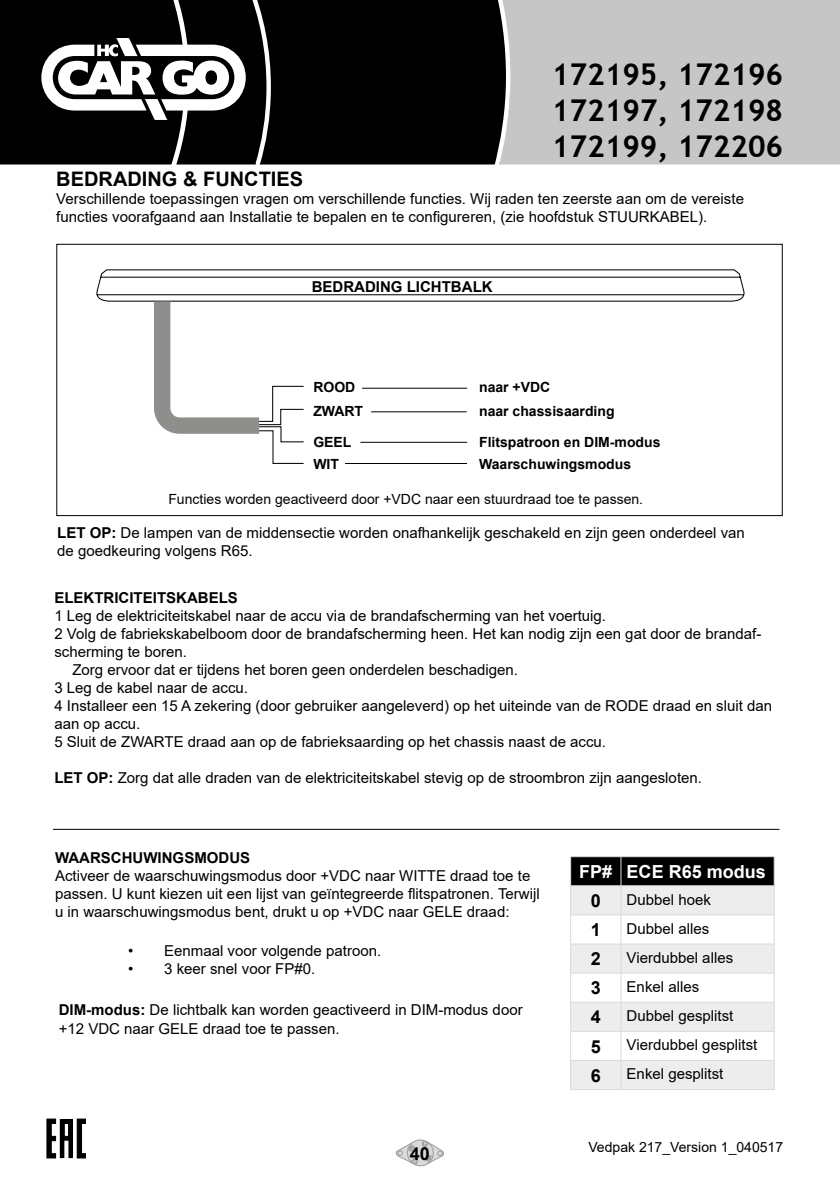
<style>
.page{position:relative;width:840px;height:1191px;background:#fff}
.page>*{position:absolute;margin:0;border:0;box-sizing:border-box;transform-origin:0 0}
.t1{font:700 30px/36px "Trebuchet MS";color:#000;text-align:justify}
.t2{font:700 20px "Arial";color:#000}
.t3{font:700 18px "Arial";color:#fff}
.t4{font:700 18px "Arial";color:#000}
.t5{font:15px/18px "Arial";color:#000}
.t6{font:700 15px "Arial";color:#000}
.t7{font:14px "Arial";color:#000}
.t8{font:700 14px/23.6px "Arial";color:#000}
.s1{font-weight:700}
</style>
<div class="page">
<svg style="left:395px;top:1139px;width:49px;height:28px"></svg>
<svg style="left:570px;top:856px;width:204px;height:233px"></svg>
<hr style="left:570px;top:1089px;width:50px;height:1px;background:#dadada">
<hr style="left:620px;top:1089px;width:154px;height:1px;background:#dadada">
<div style="left:56px;top:244px;width:726px;height:272px;border:1px solid #000"></div>
<svg style="left:96px;top:269px;width:648px;height:195px"></svg>
<hr style="left:362px;top:388px;width:105px;height:1px;background:#000">
<hr style="left:371px;top:411px;width:95px;height:1px;background:#000">
<hr style="left:360px;top:442px;width:107px;height:1px;background:#000">
<hr style="left:345px;top:463px;width:121px;height:1px;background:#000">
<hr style="left:53px;top:829px;width:726px;height:1px;background:#000">
<div style="left:0;top:0;width:41px;height:164px;background:#000"></div>
<div style="left:508px;top:0;width:331px;height:164px;background:#c6c6c6"></div>
<div style="left:245px;top:0;width:263px;height:164px;background:#000"></div>
<svg style="left:41px;top:0;width:204px;height:164px"></svg>
<svg style="left:47px;top:1119px;width:39px;height:39px"></svg>
<h1 class="t1" style="left:551px;top:56px;width:232px">172195, 172196<br>172197, 172198<br>172199, 172206</h1>
<h1 class="t1" style="left:551px;top:65px;width:232px">172198, 172199</h1>
<h2 class="t2" style="left:56px;top:165px;width:248px">BEDRADING &amp; FUNCTIES</h2>
<p class="t5" style="left:56px;top:189px;width:688px">Verschillende toepassingen vragen om verschillende functies. Wij raden ten zeerste aan om de vereiste functies voorafgaand aan Installatie te bepalen en te configureren, (zie hoofdstuk STUURKABEL).</p>
<p class="t6" style="left:311px;top:276px;width:182px">BEDRADING LICHTBALK</p>
<p class="t8" style="left:313px;top:376px;width:51px">ROOD<br>ZWART</p>
<p class="t8" style="left:313px;top:431px;width:40px;line-height:21.8px">GEEL<br>WIT</p>
<p class="t8" style="left:479px;top:376px;width:137px">naar +VDC<br>naar chassisaarding</p>
<p class="t8" style="left:479px;top:431px;width:183px;line-height:21.8px">Flitspatroon en DIM-modus<br>Waarschuwingsmodus</p>
<p class="t7" style="left:168px;top:489px;width:476px">Functies worden geactiveerd door +VDC naar een stuurdraad toe te passen.</p>
<p class="t5" style="left:57px;top:523px;width:688px"><span class="s1">LET OP:</span> De lampen van de middensectie worden onafhankelijk geschakeld en zijn geen onderdeel van de goedkeuring volgens R65.</p>
<p class="t6" style="left:54px;top:587px;width:185px">ELEKTRICITEITSKABELS</p>
<p class="t5" style="left:54px;top:607px;width:553px">1 Leg de elektriciteitskabel naar de accu via de brandafscherming van het voertuig.</p>
<p class="t5" style="left:54px;top:625px;width:708px">2 Volg de fabriekskabelboom door de brandafscherming heen. Het kan nodig zijn een gat door de brandaf-</p>
<p class="t5" style="left:54px;top:643px;width:134px">scherming te boren.</p>
<p class="t5" style="left:72px;top:661px;width:447px">Zorg ervoor dat er tijdens het boren geen onderdelen beschadigen.</p>
<p class="t5" style="left:54px;top:679px;width:195px">3 Leg de kabel naar de accu.</p>
<p class="t5" style="left:54px;top:697px;width:719px">4 Installeer een 15 A zekering (door gebruiker aangeleverd) op het uiteinde van de RODE draad en sluit dan</p>
<p class="t5" style="left:54px;top:715px;width:87px">aan op accu.</p>
<p class="t5" style="left:54px;top:733px;width:553px">5 Sluit de ZWARTE draad aan op de fabrieksaarding op het chassis naast de accu.</p>
<p class="t5" style="left:54px;top:769px;width:648px"><span class="s1">LET OP:</span> Zorg dat alle draden van de elektriciteitskabel stevig op de stroombron zijn aangesloten.</p>
<p class="t6" style="left:55px;top:847px;width:196px">WAARSCHUWINGSMODUS</p>
<p class="t5" style="left:55px;top:866px;width:486px">Activeer de waarschuwingsmodus door +VDC naar WITTE draad toe te passen. U kunt kiezen uit een lijst van geïntegreerde flitspatronen. Terwijl u in waarschuwingsmodus bent, drukt u op +VDC naar GELE draad:</p>
<p class="t5" style="left:128px;top:941px;width:254px">• Eenmaal voor volgende patroon.</p>
<p class="t5" style="left:128px;top:959px;width:188px">• 3 keer snel voor FP#0.</p>
<p class="t5" style="left:59px;top:1001px;width:465px"><span class="s1">DIM-modus:</span> De lichtbalk kan worden geactiveerd in DIM-modus door +12 VDC naar GELE draad toe te passen.</p>
<p class="t3" style="left:579px;top:858px;width:188px">FP# ECE R65 modus</p>
<p class="t4" style="left:590px;top:888px;width:12px">0</p>
<p class="t5" style="left:626px;top:890px;width:86px">Dubbel hoek</p>
<p class="t4" style="left:590px;top:917px;width:12px">1</p>
<p class="t5" style="left:626px;top:919px;width:84px">Dubbel alles</p>
<p class="t4" style="left:590px;top:946px;width:12px">2</p>
<p class="t5" style="left:626px;top:948px;width:108px">Vierdubbel alles</p>
<p class="t4" style="left:590px;top:975px;width:12px">3</p>
<p class="t5" style="left:626px;top:977px;width:74px">Enkel alles</p>
<p class="t4" style="left:590px;top:1004px;width:12px">4</p>
<p class="t5" style="left:626px;top:1006px;width:108px">Dubbel gesplitst</p>
<p class="t4" style="left:590px;top:1033px;width:12px">5</p>
<p class="t5" style="left:626px;top:1036px;width:132px">Vierdubbel gesplitst</p>
<p class="t4" style="left:590px;top:1062px;width:12px">6</p>
<p class="t5" style="left:626px;top:1065px;width:98px">Enkel gesplitst</p>
<p class="t4" style="left:410px;top:1141px;width:22px">40</p>
<p class="t7" style="left:588px;top:1137px;width:196px">Vedpak 217_Version 1_040517</p>
</div>
